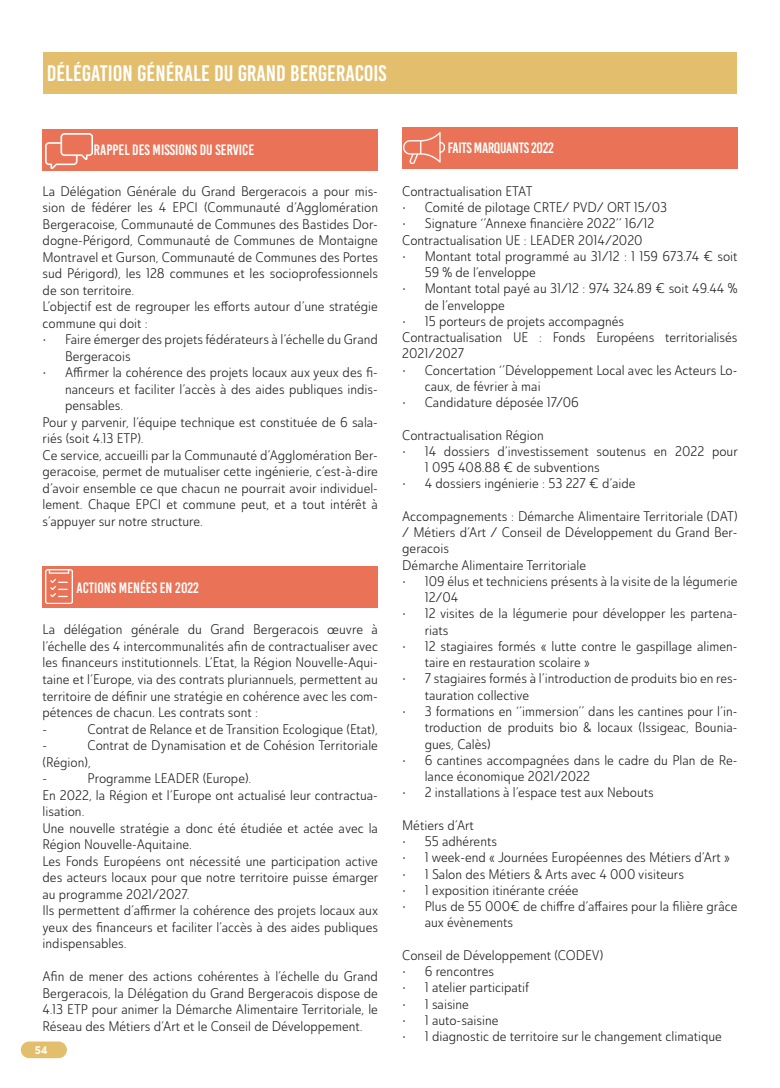
<style>
.page{position:relative;width:780px;height:1088px;background:#fff}
.page>*{position:absolute;margin:0;border:0;box-sizing:border-box;transform-origin:0 0}
.t1{font:22.5px "Bebas Kai";color:#fff}
.t2{font:15px "Bebas Kai";color:#fff}
.t3{font:15px "Bebas Kai";letter-spacing:-.02em;color:#fff}
.t4{font:13.75px/16.5px "Ainslie Sans Con Boo";color:#231f20}
.t5{font:700 11.25px "Averta CY";color:#fff}
</style>
<div class="page">
<div style="left:43px;top:129px;width:335px;height:42px;background:#ea7256"></div>
<div style="left:43px;top:52px;width:693px;height:41px;background:#e3bf6d"></div>
<div style="left:43px;top:566px;width:335px;height:42px;background:#ea7256"></div>
<img style="left:46px;top:569px;width:26px;height:35px">
<img style="left:46px;top:134px;width:46px;height:34px">
<div style="left:402px;top:127px;width:335px;height:42px;background:#ea7256"></div>
<img style="left:403px;top:132px;width:41px;height:31px">
<div style="left:21px;top:1041px;width:46px;height:17px;background:#e3bf6d;border-radius:8px"></div>
<h1 class="t1" style="left:47px;top:61px;width:341px">DÉLÉGATION GÉNÉRALE DU GRAND BERGERACOIS</h1>
<p class="t2" style="left:94px;top:142px;width:162px">RAPPEL DES MISSIONS DU SERVICE</p>
<p class="t4" style="left:43px;top:183px;width:337px">La Délégation Générale du Grand Bergeracois a pour mis&shy;sion de fédérer les 4 EPCI (Communauté d’Agglomération Bergeracoise, Communauté de Communes des Bastides Dor&shy;dogne-Périgord, Communauté de Communes de Montaigne Montravel et Gurson, Communauté de Communes des Portes sud Périgord), les 128 communes et les socioprofessionnels de son territoire.<br>L’objectif est de regrouper les efforts autour d’une stratégie commune qui doit :</p>
<p class="t4" style="left:65px;top:331px;width:314px;text-indent:-22px">• Faire émerger des projets fédérateurs à l’échelle du Grand<br>Bergeracois</p>
<p class="t4" style="left:43px;top:364px;width:337px">• Affirmer la cohérence des projets locaux aux yeux des fi-</p>
<p class="t4" style="left:65px;top:381px;width:314px">nanceurs et faciliter l’accès à des aides publiques indis-</p>
<p class="t4" style="left:65px;top:397px;width:60px">pensables.</p>
<p class="t4" style="left:43px;top:414px;width:337px">Pour y parvenir, l’équipe technique est constituée de 6 sala-</p>
<p class="t4" style="left:43px;top:430px;width:103px">riés (soit 4.13 ETP).</p>
<p class="t4" style="left:43px;top:447px;width:337px">Ce service, accueilli par la Communauté d’Agglomération Ber-</p>
<p class="t4" style="left:43px;top:463px;width:337px">geracoise, permet de mutualiser cette ingénierie, c’est-à-dire</p>
<p class="t4" style="left:43px;top:480px;width:337px">d’avoir ensemble ce que chacun ne pourrait avoir individuel-</p>
<p class="t4" style="left:43px;top:496px;width:337px">lement. Chaque EPCI et commune peut, et a tout intérêt à</p>
<p class="t4" style="left:43px;top:513px;width:162px">s’appuyer sur notre structure.</p>
<p class="t2" style="left:77px;top:579px;width:124px">ACTIONS MENÉES EN 2022</p>
<p class="t4" style="left:43px;top:621px;width:337px">La délégation générale du Grand Bergeracois œuvre à l’échelle des 4 intercommunalités afin de contractualiser avec les financeurs institutionnels. L’Etat, la Région Nouvelle-Aqui&shy;taine et l’Europe, via des contrats pluriannuels, permettent au territoire de définir une stratégie en cohérence avec les com&shy;pétences de chacun. Les contrats sont :<br>-</p>
<p class="t4" style="left:88px;top:720px;width:292px">Contrat de Relance et de Transition Ecologique (Etat),</p>
<p class="t4" style="left:43px;top:737px;width:337px;text-indent:45px">Contrat de Dynamisation et de Cohésion Territoriale (Région),<br>-</p>
<p class="t4" style="left:43px;top:737px;width:6px">-</p>
<p class="t4" style="left:43px;top:770px;width:337px;text-indent:45px">Programme LEADER (Europe).<br>En 2022, la Région et l’Europe ont actualisé leur contractua&shy;lisation.<br>Une nouvelle stratégie a donc été étudiée et actée avec la Région Nouvelle-Aquitaine.<br>Les Fonds Européens ont nécessité une participation active des acteurs locaux pour que notre territoire puisse émarger au programme 2021/2027.<br>Ils permettent d’affirmer la cohérence des projets locaux aux yeux des financeurs et faciliter l’accès à des aides publiques indispensables.</p>
<p class="t4" style="left:43px;top:968px;width:337px;text-align:justify">Afin de mener des actions cohérentes à l’échelle du Grand Bergeracois, la Délégation du Grand Bergeracois dispose de 4.13 ETP pour animer la Démarche Alimentaire Territoriale, le Réseau des Métiers d’Art et le Conseil de Développement.</p>
<p class="t5" style="left:35px;top:1041px;width:14px">54</p>
<p class="t3" style="left:448px;top:140px;width:108px">FAITS MARQUANTS 2022</p>
<p class="t4" style="left:402px;top:183px;width:132px">Contractualisation ETAT</p>
<p class="t4" style="left:402px;top:199px;width:266px">• Comité de pilotage CRTE/ PVD/ ORT 15/03</p>
<p class="t4" style="left:402px;top:215px;width:253px">• Signature ‘’Annexe financière 2022’’ 16/12<br>Contractualisation UE : LEADER 2014/2020</p>
<p class="t4" style="left:424px;top:248px;width:314px;text-indent:-22px">• Montant total programmé au 31/12 : 1 159 673.74 € soit<br>59 % de l’enveloppe</p>
<p class="t4" style="left:424px;top:280px;width:314px;text-indent:-22px">• Montant total payé au 31/12 : 974 324.89 € soit 49.44 % de l’enveloppe</p>
<p class="t4" style="left:402px;top:313px;width:337px">• 15 porteurs de projets accompagnés<br>Contractualisation UE : Fonds Européens territorialisés<br>2021/2027</p>
<p class="t4" style="left:424px;top:362px;width:314px;text-indent:-22px">• Concertation ‘’Développement Local avec les Acteurs Lo&shy;caux, de février à mai</p>
<p class="t4" style="left:402px;top:394px;width:178px">• Candidature déposée 17/06</p>
<p class="t4" style="left:402px;top:427px;width:143px">Contractualisation Région</p>
<p class="t4" style="left:424px;top:443px;width:314px;text-indent:-22px">• 14 dossiers d’investissement soutenus en 2022 pour<br>1 095 408.88 € de subventions</p>
<p class="t4" style="left:402px;top:475px;width:235px">• 4 dossiers ingénierie : 53 227 € d’aide</p>
<p class="t4" style="left:402px;top:508px;width:337px">Accompagnements : Démarche Alimentaire Territoriale (DAT) / Métiers d’Art / Conseil de Développement du Grand Ber&shy;geracois<br>Démarche Alimentaire Territoriale</p>
<p class="t4" style="left:424px;top:573px;width:314px;text-indent:-22px">• 109 élus et techniciens présents à la visite de la légumerie<br>12/04</p>
<p class="t4" style="left:424px;top:605px;width:314px;text-indent:-22px">• 12 visites de la légumerie pour développer les partena&shy;riats</p>
<p class="t4" style="left:424px;top:638px;width:314px;text-indent:-22px">• 12 stagiaires formés « lutte contre le gaspillage alimen&shy;taire en restauration scolaire »</p>
<p class="t4" style="left:424px;top:670px;width:314px;text-indent:-22px">• 7 stagiaires formés à l’introduction de produits bio en res&shy;tauration collective</p>
<p class="t4" style="left:424px;top:703px;width:314px;text-align:justify;text-indent:-22px">• 3 formations en ‘’immersion’’ dans les cantines pour l’in&shy;troduction de produits bio &amp; locaux (Issigeac, Bounia&shy;gues, Calès)</p>
<p class="t4" style="left:424px;top:752px;width:314px;text-indent:-22px">• 6 cantines accompagnées dans le cadre du Plan de Re&shy;lance économique 2021/2022</p>
<p class="t4" style="left:402px;top:784px;width:253px">• 2 installations à l’espace test aux Nebouts</p>
<p class="t4" style="left:402px;top:817px;width:73px">Métiers d’Art</p>
<p class="t4" style="left:402px;top:833px;width:96px">• 55 adhérents</p>
<p class="t4" style="left:402px;top:849px;width:329px">• 1 week-end « Journées Européennes des Métiers d’Art »</p>
<p class="t4" style="left:402px;top:865px;width:283px">• 1 Salon des Métiers &amp; Arts avec 4 000 visiteurs</p>
<p class="t4" style="left:402px;top:882px;width:178px">• 1 exposition itinérante créée</p>
<p class="t4" style="left:424px;top:898px;width:314px;text-indent:-22px">• Plus de 55 000€ de chiffre d’affaires pour la filière grâce aux évènements</p>
<p class="t4" style="left:402px;top:947px;width:203px">Conseil de Développement (CODEV)</p>
<p class="t4" style="left:402px;top:963px;width:93px">• 6 rencontres</p>
<p class="t4" style="left:402px;top:979px;width:128px">• 1 atelier participatif</p>
<p class="t4" style="left:402px;top:995px;width:68px">• 1 saisine</p>
<p class="t4" style="left:402px;top:1012px;width:98px">• 1 auto-saisine</p>
<p class="t4" style="left:402px;top:1028px;width:321px">• 1 diagnostic de territoire sur le changement climatique</p>
</div>
